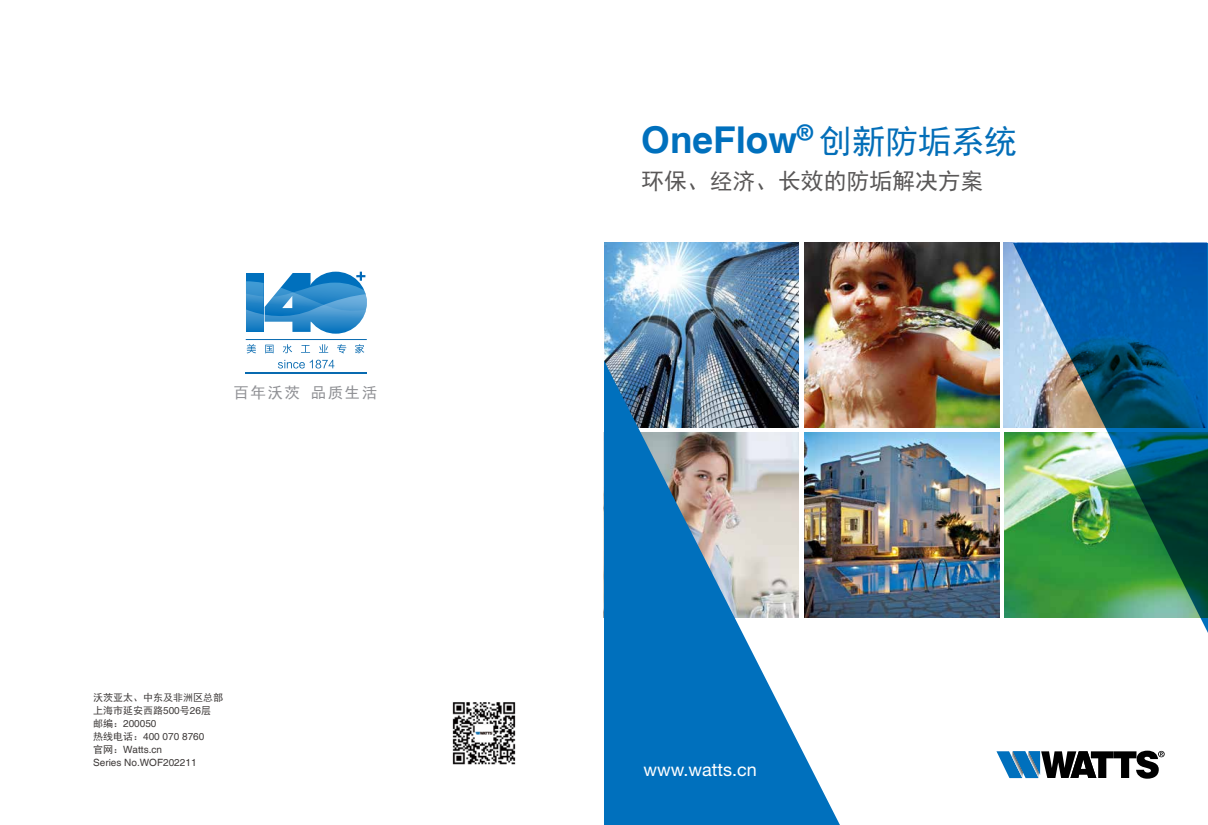
<style>
.page{position:relative;width:1208px;height:825px;background:#fff}
.page>*{position:absolute;margin:0;border:0;box-sizing:border-box;transform-origin:0 0}
.t1{font:700 36.9px "Helvetica";color:#0070bd}
.t2{font:22.8px "Sim Hei";color:#595757}
.t3{font:18px "Helvetica Neue LT";color:#fff}
.t4{font:15.5px "Sim Hei";letter-spacing:.1em;color:#8f9094}
.t5{font:10px/13px "Helvetica";color:#3e3a39}
.t6{font:10px/13px "Sim Hei";color:#3e3a39}
.s1{font-family:"Helvetica"}
.s2{font-family:"Sim Hei"}
.s3{font-family:"Sim Hei";font-weight:400;font-size:33px;color:#036eb8}
</style>
<div class="page">
<img style="left:604px;top:243px;width:195px;height:117px">
<img style="left:1004px;top:432px;width:9px;height:185px">
<img style="left:804px;top:243px;width:195px;height:185px">
<svg style="left:996px;top:751px;width:168px;height:28px"></svg>
<img style="left:840px;top:432px;width:159px;height:185px">
<img style="left:1013px;top:243px;width:195px;height:390px">
<img style="left:604px;top:360px;width:236px;height:465px">
<img style="left:452px;top:702px;width:64px;height:63px">
<svg style="left:246px;top:272px;width:121px;height:62px"></svg>
<hr style="left:246px;top:339px;width:121px;height:1px;background:#086ab0">
<hr style="left:246px;top:373px;width:121px;height:1px;background:#086ab0">
<svg style="left:247px;top:344px;width:9px;height:9px"></svg>
<svg style="left:265px;top:345px;width:8px;height:8px"></svg>
<svg style="left:283px;top:344px;width:9px;height:9px"></svg>
<svg style="left:301px;top:345px;width:9px;height:8px"></svg>
<svg style="left:319px;top:344px;width:9px;height:9px"></svg>
<svg style="left:337px;top:344px;width:9px;height:9px"></svg>
<svg style="left:355px;top:344px;width:9px;height:9px"></svg>
<svg style="left:278px;top:360px;width:56px;height:8px"></svg>
<h3 class="t4" style="left:233px;top:385px;width:145px">百年沃茨 品质生活</h3>
<p class="t6" style="left:93px;top:690px;width:131px">沃茨亚太、中东及非洲区总部上海市延安西路<span class="s1">500</span>号<span class="s1">26</span>层</p>
<p class="t5" style="left:93px;top:717px;width:113px"><span class="s2">邮编：</span>200050<br><span class="s2">热线电话：</span>400 070 8760<span class="s2">官网：</span>Watts.cn<br>Series No.WOF202211</p>
<h1 class="t1" style="left:641px;top:117px;width:377px">OneFlow<sup>®</sup> <span class="s3">创新防垢系统</span></h1>
<h2 class="t2" style="left:641px;top:170px;width:344px">环保、经济、长效的防垢解决方案</h2>
<h3 class="t3" style="left:643px;top:759px;width:115px">www.watts.cn</h3>
</div>
